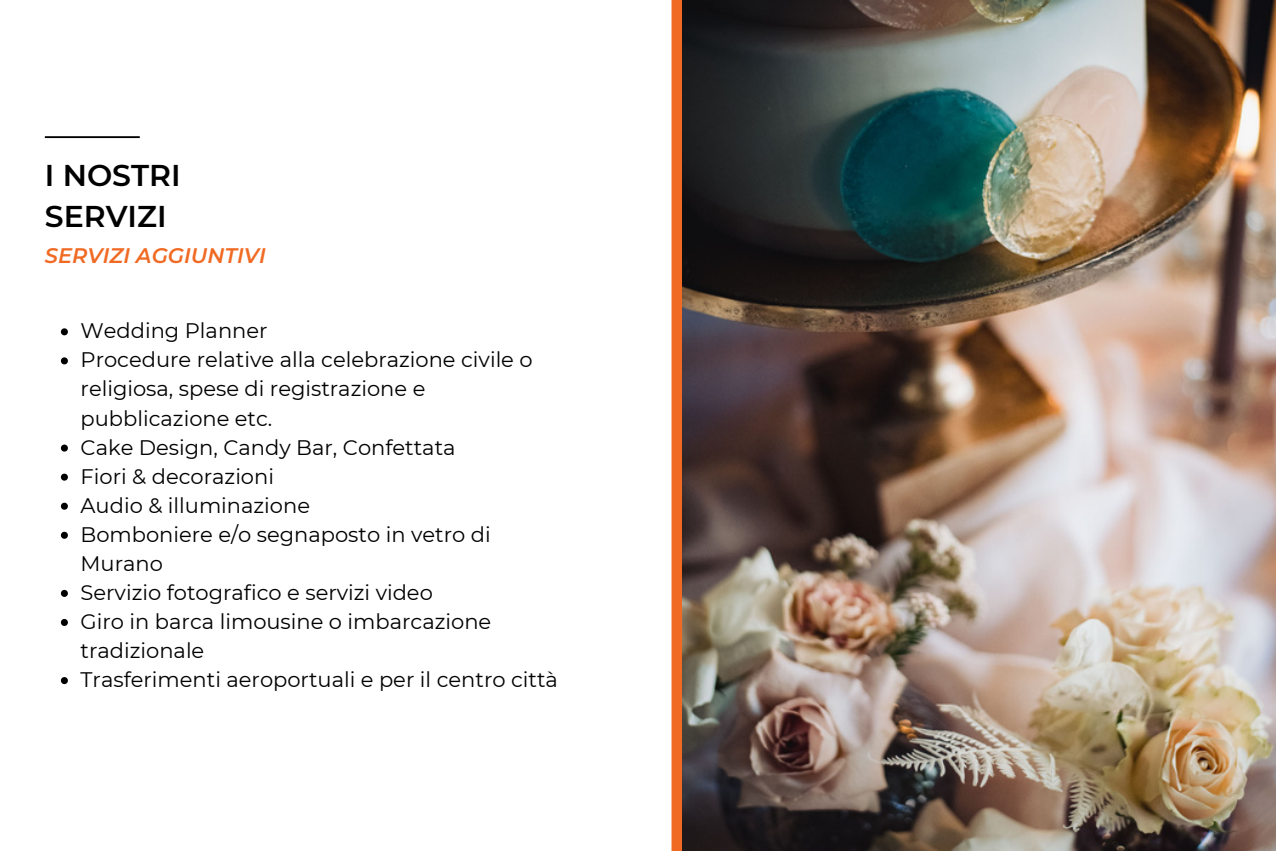
<style>
.page{position:relative;width:1276px;height:851px;background:#fff}
.page>*{position:absolute;margin:0;border:0;box-sizing:border-box;transform-origin:0 0}
.t1{font:600 30px "Montserrat";color:#000}
.t2{font:21px/29.1px "Montserrat";color:#000}
.t3{font:italic 600 21px "Montserrat";color:#f06a23}
</style>
<div class="page">
<div style="left:671px;top:0;width:12px;height:850px;background:#f06a23"></div>
<img style="left:683px;top:0;width:593px;height:850px">
<svg style="left:61px;top:328px;width:7px;height:7px"></svg>
<svg style="left:61px;top:357px;width:7px;height:7px"></svg>
<svg style="left:61px;top:444px;width:7px;height:7px"></svg>
<svg style="left:61px;top:473px;width:7px;height:7px"></svg>
<svg style="left:61px;top:502px;width:7px;height:7px"></svg>
<svg style="left:61px;top:531px;width:7px;height:7px"></svg>
<svg style="left:61px;top:590px;width:7px;height:7px"></svg>
<svg style="left:61px;top:619px;width:7px;height:7px"></svg>
<svg style="left:61px;top:677px;width:7px;height:7px"></svg>
<svg style="left:45px;top:136px;width:95px;height:2px"></svg>
<p class="t1" style="left:45px;top:157px;width:137px">I NOSTRI</p>
<p class="t1" style="left:45px;top:198px;width:123px">SERVIZI</p>
<p class="t3" style="left:45px;top:242px;width:222px">SERVIZI AGGIUNTIVI</p>
<p class="t2" style="left:81px;top:316px;width:188px">Wedding Planner</p>
<p class="t2" style="left:81px;top:345px;width:454px">Procedure relative alla celebrazione civile o religiosa, spese di registrazione e pubblicazione etc.</p>
<p class="t2" style="left:81px;top:432px;width:376px">Cake Design, Candy Bar, Confettata</p>
<p class="t2" style="left:81px;top:461px;width:195px">Fiori &amp; decorazioni</p>
<p class="t2" style="left:81px;top:490px;width:231px">Audio &amp; illuminazione</p>
<p class="t2" style="left:81px;top:519px;width:412px">Bomboniere e/o segnaposto in vetro di<br>Murano</p>
<p class="t2" style="left:81px;top:577px;width:354px">Servizio fotografico e servizi video</p>
<p class="t2" style="left:81px;top:607px;width:412px">Giro in barca limousine o imbarcazione tradizionale</p>
<p class="t2" style="left:81px;top:665px;width:479px">Trasferimenti aeroportuali e per il centro città</p>
</div>
